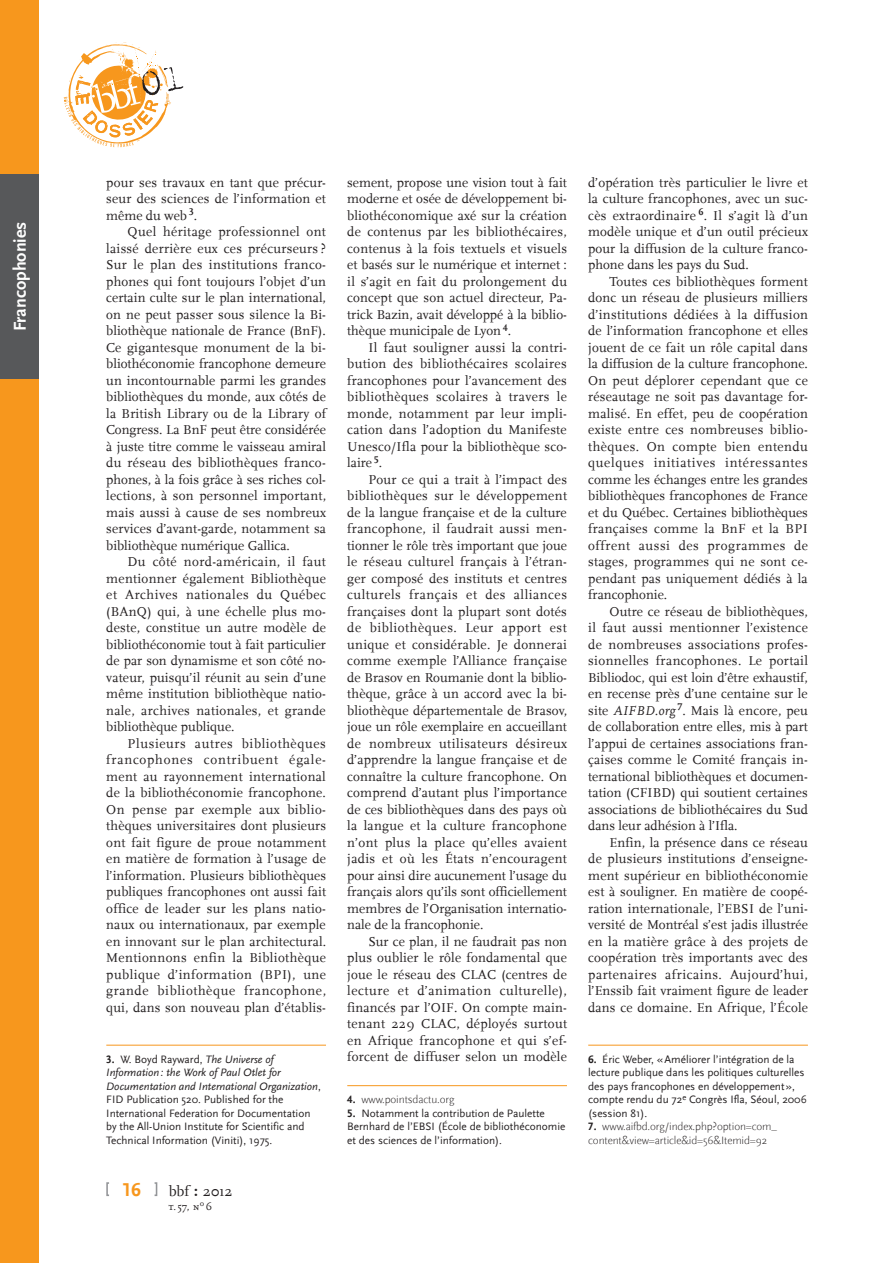
<style>
.page{position:relative;width:893px;height:1263px;background:#fff}
.page>*{position:absolute;margin:0;border:0;box-sizing:border-box;transform-origin:0 0}
.t1{font:700 19.5px "Scala Sans LF";color:#f7971d}
.D_-_bandeau_gauche{font:700 18px "Scala Sans LF";color:#fff}
.t2{font:15px "Scala";letter-spacing:.005em;color:#231f20}
.D_-_TEXTE{font:13.5px/16.5px "Scala";letter-spacing:.01em;color:#231f20;text-align:justify}
.D_-_note{font:13.5px/16.5px "Scala";color:#231f20;text-align:justify}
.D_-_note-2{font:11.25px/13.5px "Scala Sans";color:#231f20}
.D_-_note-3{font:300 11.25px/13.5px "Scala Sans";letter-spacing:-.01em;color:#231f20}
.t3{font:10.5px "Scala Caps";color:#231f20}
.s1{font-family:"Scala Sans LF";font-weight:700}
.s2{font-style:italic}
.s3{font-family:"Scala Sans";font-weight:700}
</style>
<div class="page">
<svg style="left:106px;top:1182px;width:3px;height:14px"></svg>
<svg style="left:155px;top:1182px;width:2px;height:14px"></svg>
<svg style="left:64px;top:43px;width:119px;height:104px"></svg>
<div style="left:0;top:0;width:38px;height:1263px;background:#f7971d"></div>
<div style="left:0;top:174px;width:38px;height:204px;background:#57585a"></div>
<hr style="left:106px;top:1045px;width:220px;height:1px;background:#f7971d">
<hr style="left:347px;top:1085px;width:220px;height:1px;background:#f7971d">
<hr style="left:588px;top:1045px;width:220px;height:1px;background:#f7971d">
<p class="D_-_bandeau_gauche" style="left:10px;top:331px;width:111px;rotate:-90deg">Francophonies</p>
<p class="D_-_note" style="left:106px;top:174px;width:221px">pour ses travaux en tant que précur&shy;seur des sciences de l’information et même du web <sup>3</sup>.</p>
<p class="D_-_TEXTE" style="left:106px;top:224px;width:221px;text-indent:21px">Quel héritage professionnel ont laissé derrière eux ces précurseurs ?<br>Sur le plan des institutions franco&shy;phones qui font toujours l’objet d’un certain culte sur le plan international, on ne peut passer sous silence la Bi&shy;bliothèque nationale de France (BnF).<br>Ce gigantesque monument de la bi&shy;bliothéconomie francophone demeure un incontournable parmi les grandes bibliothèques du monde, aux côtés de la British Library ou de la Library of Congress. La BnF peut être considérée à juste titre comme le vaisseau amiral du réseau des bibliothèques franco&shy;phones, à la fois grâce à ses riches col&shy;lections, à son personnel important, mais aussi à cause de ses nombreux services d’avant-garde, notamment sa bibliothèque numérique Gallica.</p>
<p class="D_-_TEXTE" style="left:106px;top:554px;width:221px;text-indent:21px">Du côté nord-américain, il faut mentionner également Bibliothèque et Archives nationales du Québec (BAnQ) qui, à une échelle plus mo&shy;deste, constitue un autre modèle de bibliothéconomie tout à fait particulier de par son dynamisme et son côté no&shy;vateur, puisqu’il réunit au sein d’une même institution bibliothèque natio&shy;nale, archives nationales, et grande bibliothèque publique.</p>
<p class="D_-_TEXTE" style="left:106px;top:735px;width:221px;text-indent:21px">Plusieurs autres bibliothèques francophones contribuent égale&shy;ment au rayonnement international de la bibliothéconomie francophone.<br>On pense par exemple aux biblio&shy;thèques universitaires dont plusieurs ont fait figure de proue notamment en matière de formation à l’usage de l’information. Plusieurs bibliothèques publiques francophones ont aussi fait office de leader sur les plans natio&shy;naux ou internationaux, par exemple en innovant sur le plan architectural.<br>Mentionnons enfin la Bibliothèque publique d’information (BPI), une grande bibliothèque francophone, qui, dans son nouveau plan d’établis-</p>
<p class="D_-_note-2" style="left:106px;top:1053px;width:216px"><span class="s1">3.</span> W. Boyd Rayward, <span class="s2">The Universe of Information: the Work of Paul Otlet for Documentation and International Organization</span>, FID Publication 520. Published for the International Federation for Documentation by the All-Union Institute for Scientific and Technical Information (Viniti), 1975.</p>
<p class="t1" style="left:123px;top:1179px;width:20px">16</p>
<p class="t2" style="left:169px;top:1183px;width:65px">bbf <span class="s3">:</span> 2012</p>
<p class="t3" style="left:169px;top:1200px;width:45px">t. 57, n<sup>o</sup> 6</p>
<p class="D_-_note" style="left:347px;top:174px;width:221px">sement, propose une vision tout à fait moderne et osée de développement bi&shy;bliothéconomique axé sur la création de contenus par les bibliothécaires, contenus à la fois textuels et visuels et basés sur le numérique et internet : il s’agit en fait du prolongement du concept que son actuel directeur, Pa&shy;trick Bazin, avait développé à la biblio&shy;thèque municipale de Lyon <sup>4</sup>.</p>
<p class="D_-_TEXTE" style="left:347px;top:339px;width:221px;text-indent:21px">Il faut souligner aussi la contri&shy;bution des bibliothécaires scolaires francophones pour l’avancement des bibliothèques scolaires à travers le monde, notamment par leur impli&shy;cation dans l’adoption du Manifeste Unesco/Ifla pour la bibliothèque sco&shy;laire <sup>5</sup>.</p>
<p class="D_-_TEXTE" style="left:347px;top:471px;width:221px;text-indent:21px">Pour ce qui a trait à l’impact des bibliothèques sur le développement de la langue française et de la culture francophone, il faudrait aussi men&shy;tionner le rôle très important que joue le réseau culturel français à l’étran&shy;ger composé des instituts et centres culturels français et des alliances françaises dont la plupart sont dotés de bibliothèques. Leur apport est unique et considérable. Je donnerai comme exemple l’Alliance française de Brasov en Roumanie dont la biblio&shy;thèque, grâce à un accord avec la bi&shy;bliothèque départementale de Brasov, joue un rôle exemplaire en accueillant de nombreux utilisateurs désireux d’apprendre la langue française et de connaître la culture francophone. On comprend d’autant plus l’importance de ces bibliothèques dans des pays où la langue et la culture francophone n’ont plus la place qu’elles avaient jadis et où les États n’encouragent pour ainsi dire aucunement l’usage du français alors qu’ils sont officiellement membres de l’Organisation internatio&shy;nale de la francophonie.</p>
<p class="D_-_TEXTE" style="left:347px;top:933px;width:221px;text-indent:21px">Sur ce plan, il ne faudrait pas non plus oublier le rôle fondamental que joue le réseau des CLAC (centres de lecture et d’animation culturelle), financés par l’OIF. On compte main&shy;tenant 229 CLAC, déployés surtout en Afrique francophone et qui s’ef&shy;forcent de diffuser selon un modèle</p>
<p class="D_-_note-3" style="left:347px;top:1093px;width:109px"><span class="s1">4.</span> www.pointsdactu.org</p>
<p class="D_-_note-2" style="left:347px;top:1107px;width:220px"><span class="s1">5.</span> Notamment la contribution de Paulette<br>Bernhard de l’EBSI (École de bibliothéconomie et des sciences de l’information).</p>
<p class="D_-_note" style="left:588px;top:174px;width:221px">d’opération très particulier le livre et la culture francophones, avec un suc&shy;cès extraordinaire <sup>6</sup>. Il s’agit là d’un modèle unique et d’un outil précieux pour la diffusion de la culture franco&shy;phone dans les pays du Sud.</p>
<p class="D_-_TEXTE" style="left:588px;top:273px;width:221px;text-indent:21px">Toutes ces bibliothèques forment donc un réseau de plusieurs milliers d’institutions dédiées à la diffusion de l’information francophone et elles jouent de ce fait un rôle capital dans la diffusion de la culture francophone.<br>On peut déplorer cependant que ce réseautage ne soit pas davantage for&shy;malisé. En effet, peu de coopération existe entre ces nombreuses biblio&shy;thèques. On compte bien entendu quelques initiatives intéressantes comme les échanges entre les grandes bibliothèques francophones de France et du Québec. Certaines bibliothèques françaises comme la BnF et la BPI offrent aussi des programmes de stages, programmes qui ne sont ce&shy;pendant pas uniquement dédiés à la francophonie.</p>
<p class="D_-_TEXTE" style="left:588px;top:603px;width:221px;text-indent:21px">Outre ce réseau de bibliothèques, il faut aussi mentionner l’existence de nombreuses associations profes&shy;sionnelles francophones. Le portail Bibliodoc, qui est loin d’être exhaustif, en recense près d’une centaine sur le site <span class="s2">AIFBD.org</span> <sup>7</sup>. Mais là encore, peu de collaboration entre elles, mis à part l’appui de certaines associations fran&shy;çaises comme le Comité français in&shy;ternational bibliothèques et documen&shy;tation (CFIBD) qui soutient certaines associations de bibliothécaires du Sud dans leur adhésion à l’Ifla.</p>
<p class="D_-_TEXTE" style="left:588px;top:834px;width:221px;text-indent:21px">Enfin, la présence dans ce réseau de plusieurs institutions d’enseigne&shy;ment supérieur en bibliothéconomie est à souligner. En matière de coopé&shy;ration internationale, l’EBSI de l’uni&shy;versité de Montréal s’est jadis illustrée en la matière grâce à des projets de coopération très importants avec des partenaires africains. Aujourd’hui, l’Enssib fait vraiment figure de leader dans ce domaine. En Afrique, l’École</p>
<p class="D_-_note-2" style="left:588px;top:1053px;width:220px"><span class="s1">6.</span> Éric Weber, «Améliorer l’intégration de la lecture publique dans les politiques culturelles des pays francophones en développement», compte rendu du 72<sup>e</sup> Congrès Ifla, Séoul, 2006 (session 81).</p>
<p class="D_-_note-3" style="left:588px;top:1120px;width:190px"><span class="s1">7.</span> www.aifbd.org/index.php?option=com_ content&amp;view=article&amp;id=56&amp;Itemid=92</p>
</div>
